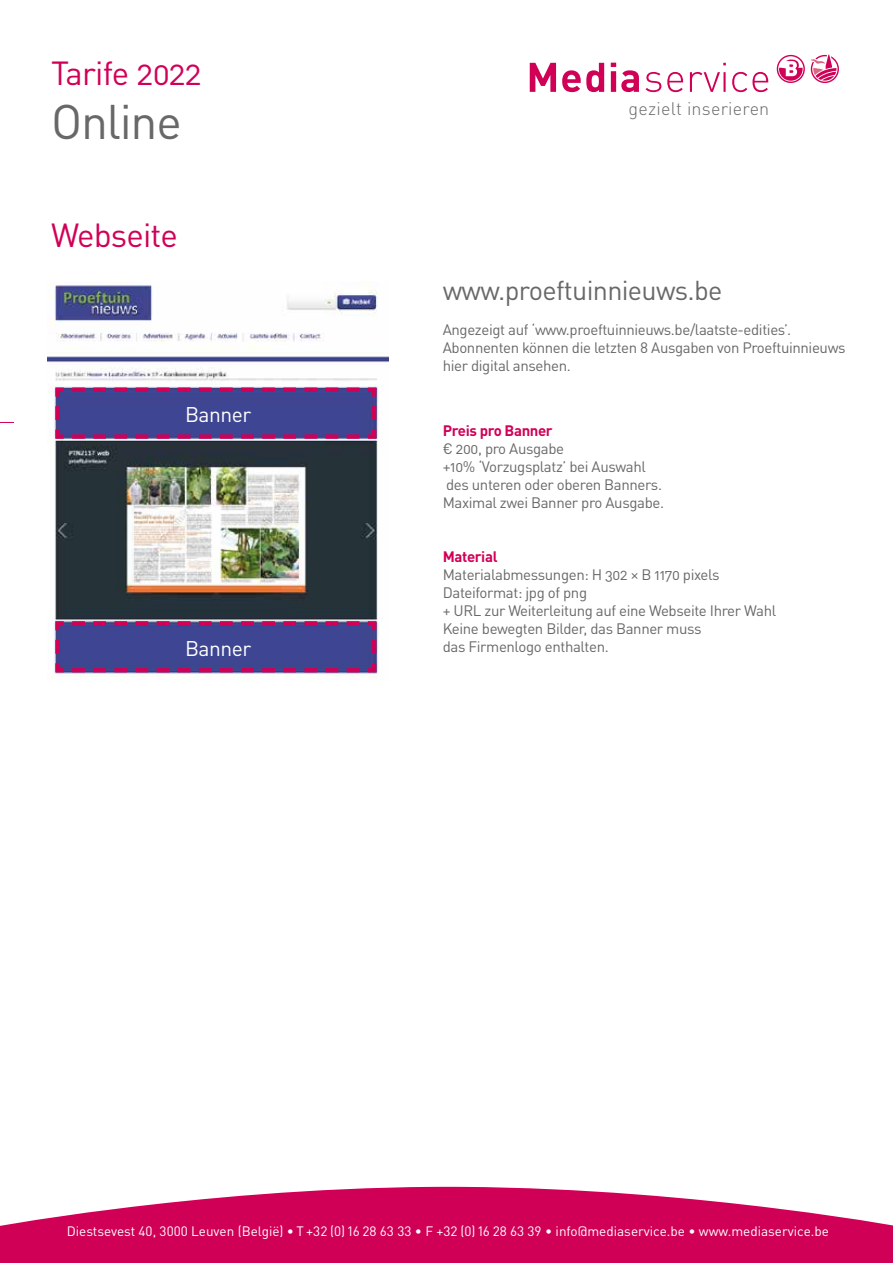
<style>
.page{position:relative;width:893px;height:1263px;background:#fff}
.page>*{position:absolute;margin:0;border:0;box-sizing:border-box;transform-origin:0 0}
.t1{font:48px "DINOT";letter-spacing:-.025em;color:#686867}
.t2{font:33px "DINOT";letter-spacing:-.025em;color:#d10057}
.t3{font:27px "DINOT";letter-spacing:-.025em;color:#686867}
.t4{font:21px "DINOT";letter-spacing:-.025em;color:#fff}
.t5{font:300 18px "DINOT";letter-spacing:.015em;color:#686867}
.t6{font:15px/18px "DINOT";letter-spacing:-.025em;color:#686867}
.t7{font:700 15px "DINOT";letter-spacing:-.025em;color:#d10057}
.t8{font:13.5px "DINOT";color:#fff}
</style>
<div class="page">
<img style="left:48px;top:282px;width:340px;height:396px">
<svg style="left:53px;top:385px;width:325px;height:56px;background:#5d4d94"></svg>
<svg style="left:53px;top:619px;width:325px;height:55px;background:#584890"></svg>
<svg style="left:0;top:1187px;width:893px;height:76px;fill:#d10057"></svg>
<svg style="left:530px;top:63px;width:26px;height:29px"></svg>
<svg style="left:562px;top:63px;width:42px;height:29px"></svg>
<svg style="left:611px;top:63px;width:28px;height:29px"></svg>
<svg style="left:646px;top:72px;width:15px;height:20px"></svg>
<svg style="left:667px;top:72px;width:16px;height:20px"></svg>
<svg style="left:690px;top:72px;width:30px;height:20px"></svg>
<hr style="left:723px;top:72px;width:3px;height:20px;background:#d10057">
<svg style="left:732px;top:72px;width:36px;height:20px"></svg>
<svg style="left:777px;top:54px;width:62px;height:29px"></svg>
<svg style="left:0;top:422px;width:14px;height:1px"></svg>
<h2 class="t2" style="left:51px;top:53px;width:152px">Tarife 2022</h2>
<h1 class="t1" style="left:51px;top:92px;width:132px">Online</h1>
<h2 class="t2" style="left:51px;top:215px;width:129px">Webseite</h2>
<h3 class="t4" style="left:185px;top:401px;width:68px">Banner</h3>
<h3 class="t4" style="left:185px;top:635px;width:68px">Banner</h3>
<p class="t5" style="left:628px;top:98px;width:142px">gezielt inserieren</p>
<h3 class="t3" style="left:443px;top:273px;width:281px">www.proeftuinnieuws.be</h3>
<p class="t6" style="left:443px;top:320px;width:404px">Angezeigt auf ‘www.proeftuinnieuws.be/laatste-edities’.<br>Abonnenten können die letzten 8 Ausgaben von Proeftuinnieuws hier digital ansehen.</p>
<p class="t7" style="left:443px;top:421px;width:112px">Preis pro Banner</p>
<p class="t6" style="left:443px;top:440px;width:223px">€ 200, pro Ausgabe<br>+10% ‘Vorzugsplatz’ bei Auswahl des unteren oder oberen Banners.<br>Maximal zwei Banner pro Ausgabe.</p>
<p class="t7" style="left:443px;top:547px;width:56px">Material</p>
<p class="t6" style="left:443px;top:566px;width:335px">Materialabmessungen: H 302 × B 1170 pixels Dateiformat: jpg of png<br>+ URL zur Weiterleitung auf eine Webseite Ihrer Wahl Keine bewegten Bilder, das Banner muss<br>das Firmenlogo enthalten.</p>
<p class="t8" style="left:67px;top:1223px;width:764px">Diestsevest 40, 3000 Leuven (België) • T +32 (0)16 28 63 33 • F +32 (0)16 28 63 39 • info@mediaservice.be • www.mediaservice.be</p>
</div>
